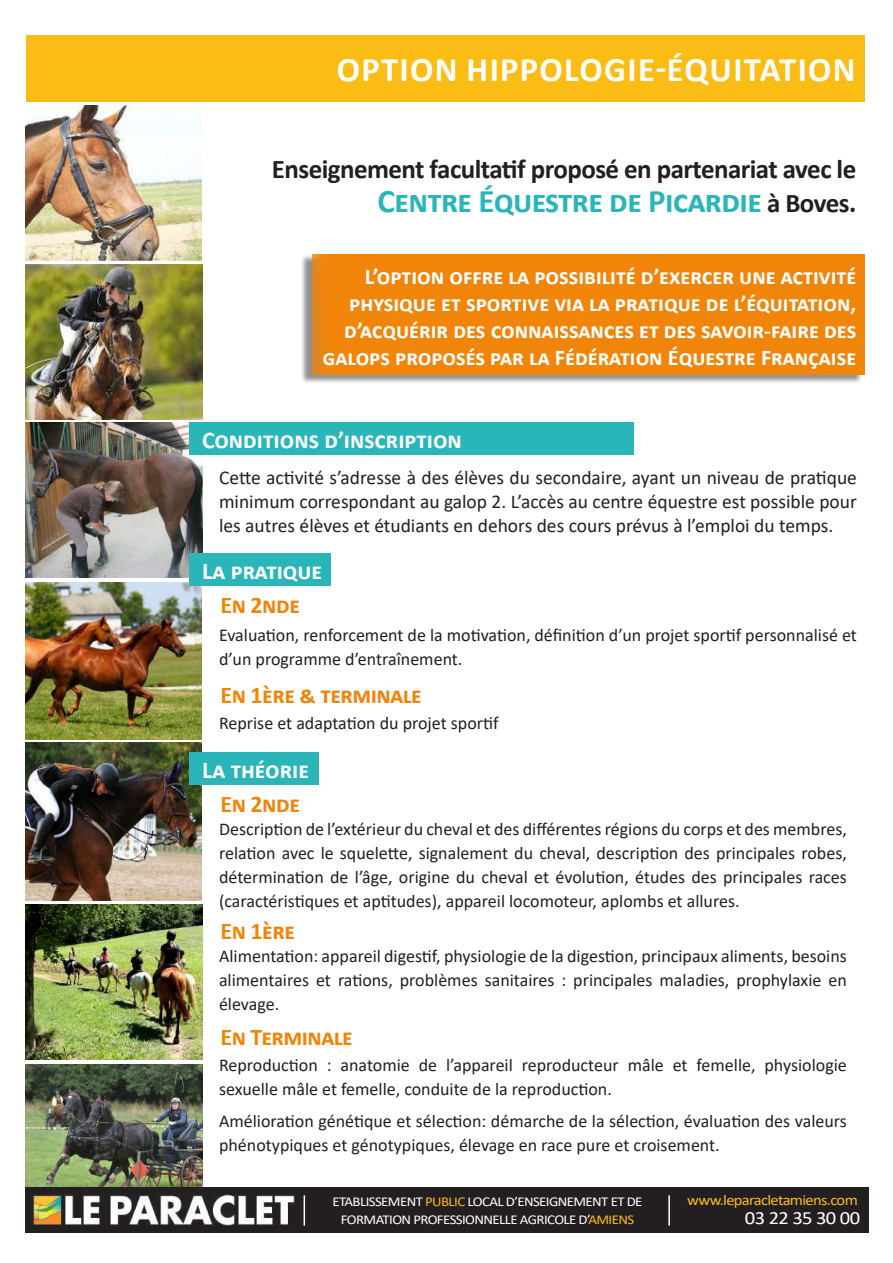
<style>
.page{position:relative;width:893px;height:1263px;background:#fff}
.page>*{position:absolute;margin:0;border:0;box-sizing:border-box;transform-origin:0 0}
.t1{font:700 34.5px "Calibri";letter-spacing:.04em;color:#fff}
.t2{font:700 33px "Calibri";letter-spacing:-.02em;color:#2ab6b8}
.t3{font:700 27px "Calibri";color:#231f20}
.t4{font:700 24px "Calibri";letter-spacing:-.02em;color:#f1850a}
.t5{font:700 24px "Calibri";color:#fff}
.t6{font:700 22.5px/27px "Calibri";color:#fff;text-align:right}
.t7{font:19.5px/24px "Calibri";color:#231f20;text-align:justify}
.t8{font:18.6px "Calibri";letter-spacing:-.03em;color:#fff;scale:1.11 1}
.t9{font:18px/24px "Calibri";color:#231f20}
.t10{font:15px "Calibri";letter-spacing:-.04em;color:#fbbc16;scale:1.1 1}
.t11{font:13.5px/18px "Calibri";letter-spacing:-.04em;color:#fff;text-align:center;scale:1.1 1}
.s1{font-size:27px;color:#231f20}
.s2{color:#fbbc16}
</style>
<div class="page">
<img style="left:26px;top:423px;width:176px;height:155px">
<img style="left:26px;top:264px;width:176px;height:155px">
<img style="left:26px;top:1064px;width:176px;height:123px">
<img style="left:26px;top:106px;width:176px;height:155px">
<img style="left:25px;top:743px;width:177px;height:157px">
<img style="left:25px;top:582px;width:177px;height:157px">
<img style="left:26px;top:904px;width:176px;height:155px">
<div style="left:300px;top:254px;width:562px;height:130px;background:#231f20;opacity:.5"></div>
<div style="left:312px;top:254px;width:553px;height:121px;background:#f1850a"></div>
<div style="left:27px;top:35px;width:838px;height:67px;background:#fbbc16"></div>
<div style="left:189px;top:553px;width:141px;height:33px;background:#2ab6b8"></div>
<div style="left:189px;top:422px;width:445px;height:33px;background:#2ab6b8"></div>
<div style="left:189px;top:752px;width:130px;height:33px;background:#2ab6b8"></div>
<div style="left:26px;top:1187px;width:843px;height:45px;background:#231f20"></div>
<img style="left:30px;top:1194px;width:265px;height:31px">
<hr style="left:304px;top:1195px;width:1px;height:30px;background:#fff">
<hr style="left:668px;top:1195px;width:2px;height:30px;background:#fff">
<h1 class="t1" style="left:337px;top:45px;width:520px">OPTION HIPPOLOGIE-ÉQUITATION</h1>
<h3 class="t3" style="left:272px;top:150px;width:586px">Enseignement facultatif proposé en partenariat avec le</h3>
<h2 class="t2" style="left:378px;top:178px;width:480px">Centre Équestre de Picardie <span class="s1">à Boves.</span></h2>
<p class="t6" style="left:323px;top:263px;width:535px">L’option offre la possibilité d’exercer une activité physique et sportive via la pratique de l’équitation, d’acquérir des connaissances et des savoir-faire des galops proposés par la Fédération Équestre Française</p>
<h3 class="t5" style="left:202px;top:423px;width:261px">Conditions d’inscription</h3>
<p class="t7" style="left:219px;top:465px;width:639px">Cette activité s’adresse à des élèves du secondaire, ayant un niveau de pratique minimum correspondant au galop 2. L’accès au centre équestre est possible pour les autres élèves et étudiants en dehors des cours prévus à l’emploi du temps.</p>
<h3 class="t5" style="left:202px;top:554px;width:122px">La pratique</h3>
<h3 class="t4" style="left:221px;top:588px;width:81px">En 2nde</h3>
<p class="t9" style="left:219px;top:623px;width:639px">Evaluation, renforcement de la motivation, définition d’un projet sportif personnalisé et d’un programme d’entraînement.</p>
<h3 class="t4" style="left:221px;top:678px;width:203px">En 1ère &amp; terminale</h3>
<p class="t9" style="left:219px;top:710px;width:281px">Reprise et adaptation du projet sportif</p>
<h3 class="t5" style="left:202px;top:753px;width:109px">La théorie</h3>
<h3 class="t4" style="left:221px;top:787px;width:81px">En 2nde</h3>
<p class="t9" style="left:219px;top:817px;width:629px;text-align:justify">Description de l’extérieur du cheval et des différentes régions du corps et des membres, relation avec le squelette, signalement du cheval, description des principales robes, détermination de l’âge, origine du cheval et évolution, études des principales races (caractéristiques et aptitudes), appareil locomoteur, aplombs et allures.</p>
<p class="t9" style="left:219px;top:944px;width:629px;text-align:justify">Alimentation: appareil digestif, physiologie de la digestion, principaux aliments, besoins alimentaires et rations, problèmes sanitaires : principales maladies, prophylaxie en élevage.</p>
<h3 class="t4" style="left:221px;top:1020px;width:134px">En Terminale</h3>
<p class="t9" style="left:219px;top:1052px;width:629px">Reproduction : anatomie de l’appareil reproducteur mâle et femelle, physiologie sexuelle mâle et femelle, conduite de la reproduction.</p>
<p class="t9" style="left:219px;top:1108px;width:629px">Amélioration génétique et sélection: démarche de la sélection, évaluation des valeurs phénotypiques et génotypiques, élevage en race pure et croisement.</p>
<h3 class="t4" style="left:221px;top:914px;width:76px">En 1ère</h3>
<p class="t11" style="left:332px;top:1192px;width:283px">ETABLISSEMENT <span class="s2">PUBLIC</span> LOCAL D’ENSEIGNEMENT ET DE<br>FORMATION PROFESSIONNELLE AGRICOLE D’<span class="s2">AMIENS</span></p>
<p class="t10" style="left:687px;top:1189px;width:157px">www.leparacletamiens.com</p>
<p class="t8" style="left:745px;top:1205px;width:105px">03 22 35 30 00</p>
</div>
